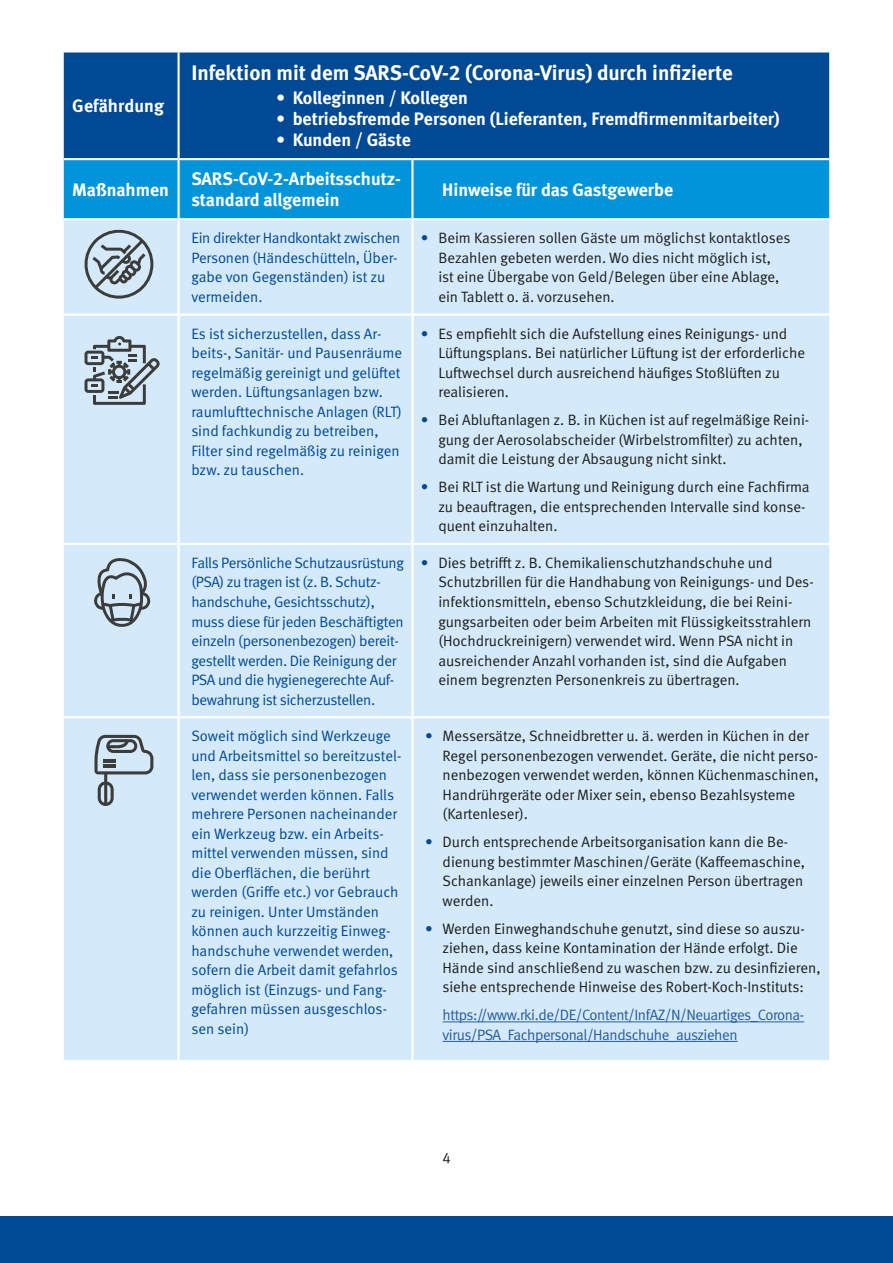
<style>
.page{position:relative;width:893px;height:1263px;background:#fff}
.page>*{position:absolute;margin:0;border:0;box-sizing:border-box;transform-origin:0 0}
.Tabelle_fett_weiß{font:700 21px "DGUV Meta";color:#fff}
.Tabelle_fett_weiß-2{font:700 18px "DGUV Meta";color:#fff}
.Tabelle_regular{font:700 18px/21px "DGUV Meta";color:#fff}
.Tabelle_regular-2{font:15px/19.5px "DGUV Meta";color:#1d1d1b}
.Tabelle_regular-3{font:15px/19.5px "DGUV Meta";letter-spacing:-.005em;color:#004994}
.Tabelle_regular-4{font:15px/19.5px "DGUV Meta";letter-spacing:-.03em;color:#275b9b}
.s1{color:#004994}
</style>
<div class="page">
<div style="left:0;top:1216px;width:893px;height:47px;background:#004994"></div>
<div style="left:64px;top:53px;width:765px;height:105px;background:#004994"></div>
<div style="left:64px;top:160px;width:765px;height:58px;background:#0095db"></div>
<div style="left:64px;top:220px;width:765px;height:840px;background:#d4eafa"></div>
<hr style="left:178px;top:53px;width:2px;height:105px;background:#fff">
<hr style="left:178px;top:160px;width:2px;height:58px;background:#fff">
<hr style="left:411px;top:160px;width:3px;height:58px;background:#fff">
<hr style="left:178px;top:220px;width:2px;height:93px;background:#fff">
<hr style="left:411px;top:220px;width:3px;height:93px;background:#fff">
<hr style="left:64px;top:313px;width:115px;height:3px;background:#fff">
<hr style="left:179px;top:313px;width:233px;height:3px;background:#fff">
<hr style="left:178px;top:316px;width:2px;height:227px;background:#fff">
<hr style="left:412px;top:313px;width:417px;height:3px;background:#fff">
<hr style="left:411px;top:316px;width:3px;height:227px;background:#fff">
<hr style="left:64px;top:543px;width:115px;height:2px;background:#fff">
<hr style="left:179px;top:543px;width:233px;height:2px;background:#fff">
<hr style="left:178px;top:545px;width:2px;height:171px;background:#fff">
<hr style="left:412px;top:543px;width:417px;height:2px;background:#fff">
<hr style="left:411px;top:545px;width:3px;height:171px;background:#fff">
<hr style="left:64px;top:716px;width:115px;height:2px;background:#fff">
<hr style="left:179px;top:716px;width:233px;height:2px;background:#fff">
<hr style="left:178px;top:718px;width:2px;height:342px;background:#fff">
<hr style="left:412px;top:716px;width:417px;height:2px;background:#fff">
<hr style="left:411px;top:718px;width:3px;height:342px;background:#fff">
<hr style="left:443px;top:1021px;width:361px;height:1px;background:#275b9b">
<hr style="left:443px;top:1041px;width:295px;height:1px;background:#275b9b">
<svg style="left:81px;top:226px;width:72px;height:73px"></svg>
<svg style="left:94px;top:557px;width:57px;height:70px"></svg>
<svg style="left:85px;top:336px;width:75px;height:69px"></svg>
<svg style="left:94px;top:735px;width:59px;height:71px"></svg>
<p class="Tabelle_fett_weiß-2" style="left:72px;top:95px;width:93px">Gefährdung</p>
<p class="Tabelle_fett_weiß" style="left:191px;top:61px;width:543px">Infektion mit dem SARS-CoV-2 (Corona-Virus) durch infizierte</p>
<p class="Tabelle_fett_weiß-2" style="left:276px;top:87px;width:193px">• Kolleginnen / Kollegen</p>
<p class="Tabelle_fett_weiß-2" style="left:276px;top:108px;width:505px">• betriebsfremde Personen (Lieferanten, Fremdfirmenmitarbeiter)</p>
<p class="Tabelle_fett_weiß-2" style="left:276px;top:129px;width:136px">• Kunden / Gäste</p>
<p class="Tabelle_regular" style="left:72px;top:180px;width:98px">Maßnahmen</p>
<p class="Tabelle_regular" style="left:191px;top:169px;width:211px">SARS-CoV-2-Arbeitsschutz&shy;standard allgemein</p>
<p class="Tabelle_regular" style="left:442px;top:180px;width:233px">Hinweise für das Gastgewerbe</p>
<p class="Tabelle_regular-3" style="left:191px;top:229px;width:211px">Ein direkter Handkontakt zwischen<br>Personen (Händeschütteln, Über&shy;gabe von Gegenständen) ist zu vermeiden.</p>
<p class="Tabelle_regular-2" style="left:438px;top:229px;width:354px;text-indent:-17px"><span class="s1">•</span> Beim Kassieren sollen Gäste um möglichst kontaktloses Bezahlen gebeten werden. Wo dies nicht möglich ist,<br>ist eine Übergabe von Geld/Belegen über eine Ablage, ein Tablett o. ä. vorzusehen.</p>
<p class="Tabelle_regular-3" style="left:191px;top:324px;width:212px">Es ist sicherzustellen, dass Ar&shy;beits-, Sanitär- und Pausenräume regelmäßig gereinigt und gelüftet werden. Lüftungsanlagen bzw. raumlufttechnische Anlagen (RLT) sind fachkundig zu betreiben,<br>Filter sind regelmäßig zu reinigen bzw. zu tauschen.</p>
<p class="Tabelle_regular-2" style="left:438px;top:324px;width:368px;text-indent:-17px"><span class="s1">•</span> Es empfiehlt sich die Aufstellung eines Reinigungs- und Lüftungsplans. Bei natürlicher Lüftung ist der erforderliche Luftwechsel durch ausreichend häufiges Stoßlüften zu realisieren.</p>
<p class="Tabelle_regular-2" style="left:438px;top:411px;width:372px;text-indent:-17px"><span class="s1">•</span> Bei Abluftanlagen z. B. in Küchen ist auf regelmäßige Reini&shy;gung der Aerosolabscheider (Wirbelstromfilter) zu achten, damit die Leistung der Absaugung nicht sinkt.</p>
<p class="Tabelle_regular-2" style="left:438px;top:478px;width:373px;text-indent:-17px"><span class="s1">•</span> Bei RLT ist die Wartung und Reinigung durch eine Fachfirma zu beauftragen, die entsprechenden Intervalle sind konse&shy;quent einzuhalten.</p>
<p class="Tabelle_regular-3" style="left:191px;top:553px;width:214px">Falls Persönliche Schutzausrüstung (PSA) zu tragen ist (z. B. Schutz&shy;handschuhe, Gesichtsschutz), muss diese für jeden Beschäftigten einzeln (personenbezogen) bereit&shy;gestellt werden. Die Reinigung der PSA und die hygienegerechte Auf&shy;bewahrung ist sicherzustellen.</p>
<p class="Tabelle_regular-2" style="left:438px;top:553px;width:377px;text-indent:-17px"><span class="s1">•</span> Dies betrifft z. B. Chemikalienschutzhandschuhe und Schutzbrillen für die Handhabung von Reinigungs- und Des&shy;infektionsmitteln, ebenso Schutzkleidung, die bei Reini&shy;gungsarbeiten oder beim Arbeiten mit Flüssigkeitsstrahlern (Hochdruckreinigern) verwendet wird. Wenn PSA nicht in ausreichender Anzahl vorhanden ist, sind die Aufgaben einem begrenzten Personenkreis zu übertragen.</p>
<p class="Tabelle_regular-3" style="left:191px;top:727px;width:212px">Soweit möglich sind Werkzeuge und Arbeitsmittel so bereitzustel&shy;len, dass sie personenbezogen verwendet werden können. Falls mehrere Personen nacheinander ein Werkzeug bzw. ein Arbeits&shy;mittel verwenden müssen, sind die Oberflächen, die berührt werden (Griffe etc.) vor Gebrauch zu reinigen. Unter Umständen können auch kurzzeitig Einweg&shy;handschuhe verwendet werden, sofern die Arbeit damit gefahrlos möglich ist (Einzugs- und Fang&shy;gefahren müssen ausgeschlos&shy;sen sein)</p>
<p class="Tabelle_regular-2" style="left:443px;top:727px;width:378px;text-indent:-17px"><span class="s1">•</span> Messersätze, Schneidbretter u. ä. werden in Küchen in der Regel personenbezogen verwendet. Geräte, die nicht perso&shy;nenbezogen verwendet werden, können Küchenmaschinen, Handrührgeräte oder Mixer sein, ebenso Bezahlsysteme (Kartenleser).</p>
<p class="Tabelle_regular-2" style="left:443px;top:833px;width:364px;text-indent:-17px"><span class="s1">•</span> Durch entsprechende Arbeitsorganisation kann die Be&shy;dienung bestimmter Maschinen/Geräte (Kaffeemaschine, Schankanlage) jeweils einer einzelnen Person übertragen werden.</p>
<p class="Tabelle_regular-2" style="left:442px;top:919px;width:380px;text-indent:-17px"><span class="s1">•</span> Werden Einweghandschuhe genutzt, sind diese so auszu&shy;ziehen, dass keine Kontamination der Hände erfolgt. Die Hände sind anschließend zu waschen bzw. zu desinfizieren, siehe entsprechende Hinweise des Robert-Koch-Instituts:</p>
<p class="Tabelle_regular-4" style="left:443px;top:1006px;width:363px">https://www.rki.de/DE/Content/InfAZ/N/Neuartiges_Corona&shy;virus/PSA_Fachpersonal/Handschuhe_ausziehen</p>
<p class="Tabelle_regular-2" style="left:442px;top:1149px;width:10px">4</p>
</div>
